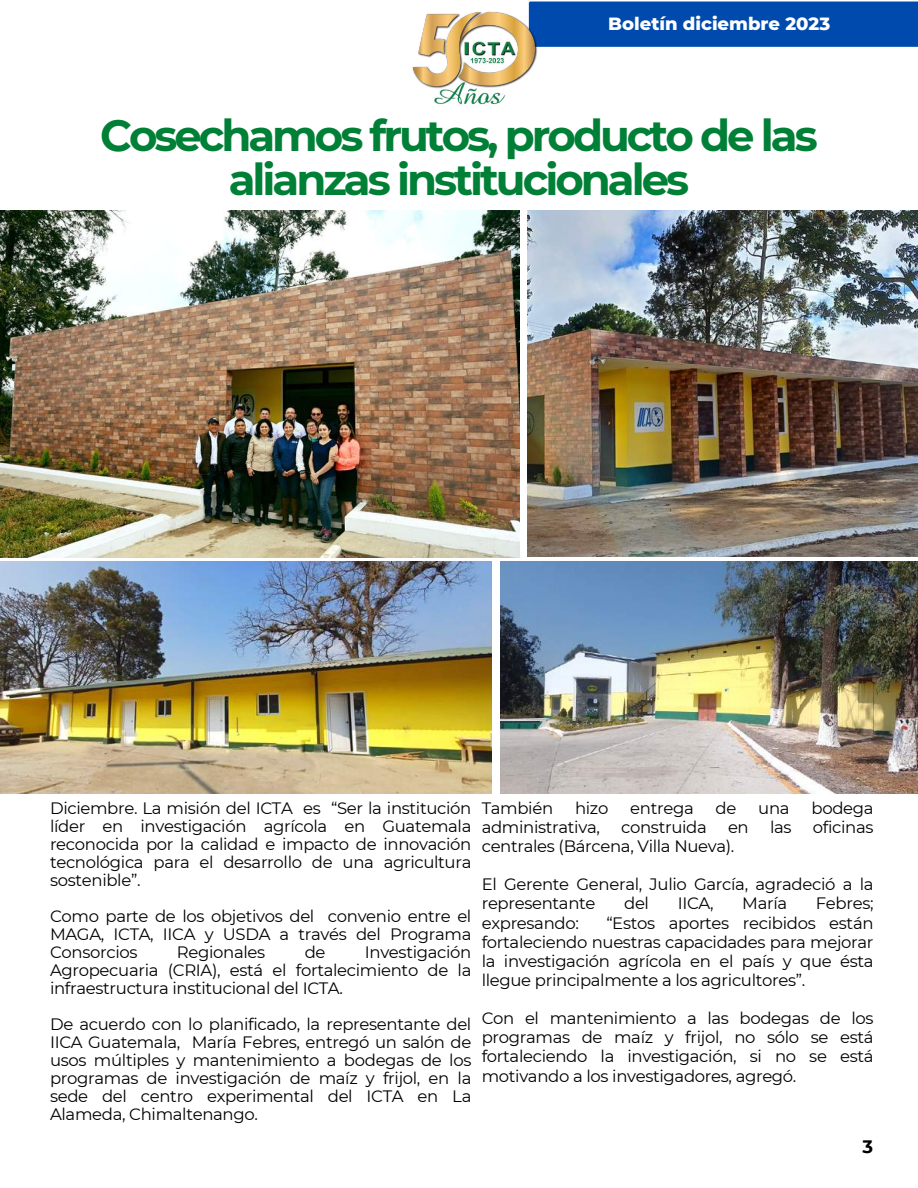
<style>
.page{position:relative;width:918px;height:1188px;background:#fff}
.page>*{position:absolute;margin:0;border:0;box-sizing:border-box;transform-origin:0 0}
.t1{font:700 43.5px/43.8px "Montserrat";letter-spacing:-.07em;color:#008037;text-align:center}
.t2{font:800 18px "Montserrat";color:#fff}
.t3{font:700 18px "Montserrat";color:#000}
.t4{font:16.5px/18px "Montserrat";letter-spacing:-.02em;color:#000;text-align:justify}
</style>
<div class="page">
<div style="left:543px;top:1px;width:375px;height:46px;background:#004aad"></div>
<img style="left:412px;top:1px;width:131px;height:104px">
<img style="left:0;top:211px;width:520px;height:346px">
<img style="left:527px;top:211px;width:391px;height:346px">
<img style="left:0;top:562px;width:492px;height:232px">
<img style="left:500px;top:562px;width:418px;height:232px">
<p class="t2" style="left:608px;top:12px;width:223px">Boletín diciembre 2023</p>
<h1 class="t1" style="left:100px;top:114px;width:719px">Cosechamos frutos, producto de las alianzas institucionales</h1>
<p class="t4" style="left:50px;top:800px;width:423px">Diciembre. La misión del ICTA es “Ser la institución líder en investigación agrícola en Guatemala reconocida por la calidad e impacto de innovación tecnológica para el desarrollo de una agricultura sostenible”.</p>
<p class="t4" style="left:50px;top:908px;width:423px">Como parte de los objetivos del convenio entre el MAGA, ICTA, IICA y USDA a través del Programa Consorcios</p>
<p class="t4" style="left:50px;top:944px;width:423px;text-indent:315px">Investigación Agropecuaria (CRIA), está el fortalecimiento de la infraestructura institucional del ICTA.</p>
<p class="t4" style="left:50px;top:1016px;width:423px">De acuerdo con lo planificado, la representante del IICA Guatemala, María Febres, entregó un salón de usos múltiples y mantenimiento a bodegas de los programas de investigación de maíz y frijol, en la sede del centro experimental del ICTA en La Alameda, Chimaltenango.</p>
<p class="t4" style="left:177px;top:944px;width:90px">Regionales</p>
<p class="t4" style="left:305px;top:944px;width:22px">de</p>
<p class="t4" style="left:482px;top:799px;width:73px">También</p>
<p class="t4" style="left:575px;top:799px;width:35px">hizo</p>
<p class="t4" style="left:630px;top:799px;width:65px">entrega</p>
<p class="t4" style="left:716px;top:799px;width:22px">de</p>
<p class="t4" style="left:758px;top:799px;width:33px">una</p>
<p class="t4" style="left:812px;top:799px;width:64px">bodega</p>
<p class="t4" style="left:482px;top:818px;width:120px">administrativa,</p>
<p class="t4" style="left:621px;top:818px;width:87px">construida</p>
<p class="t4" style="left:728px;top:818px;width:22px">en</p>
<p class="t4" style="left:770px;top:818px;width:23px">las</p>
<p class="t4" style="left:813px;top:818px;width:62px">oficinas</p>
<p class="t4" style="left:482px;top:837px;width:254px">centrales (Bárcena, Villa Nueva).</p>
<p class="t4" style="left:482px;top:875px;width:393px;line-height:19.2px">El Gerente General, Julio García, agradeció a la representante</p>
<p class="t4" style="left:624px;top:895px;width:26px">del</p>
<p class="t4" style="left:678px;top:895px;width:37px">IICA,</p>
<p class="t4" style="left:742px;top:895px;width:46px">María</p>
<p class="t4" style="left:816px;top:895px;width:59px">Febres;</p>
<p class="t4" style="left:482px;top:913px;width:393px;line-height:19.2px;text-indent:125px">“Estos aportes recibidos están fortaleciendo nuestras capacidades para mejorar la investigación agrícola en el país y que ésta llegue principalmente a los agricultores”.</p>
<p class="t4" style="left:482px;top:1009px;width:393px;line-height:19.2px">Con el mantenimiento a las bodegas de los programas de maíz y frijol, no sólo se está fortaleciendo la investigación, si no se está motivando a los investigadores, agregó.</p>
<p class="t4" style="left:482px;top:914px;width:99px">expresando:</p>
<p class="t3" style="left:863px;top:1136px;width:12px">3</p>
</div>
